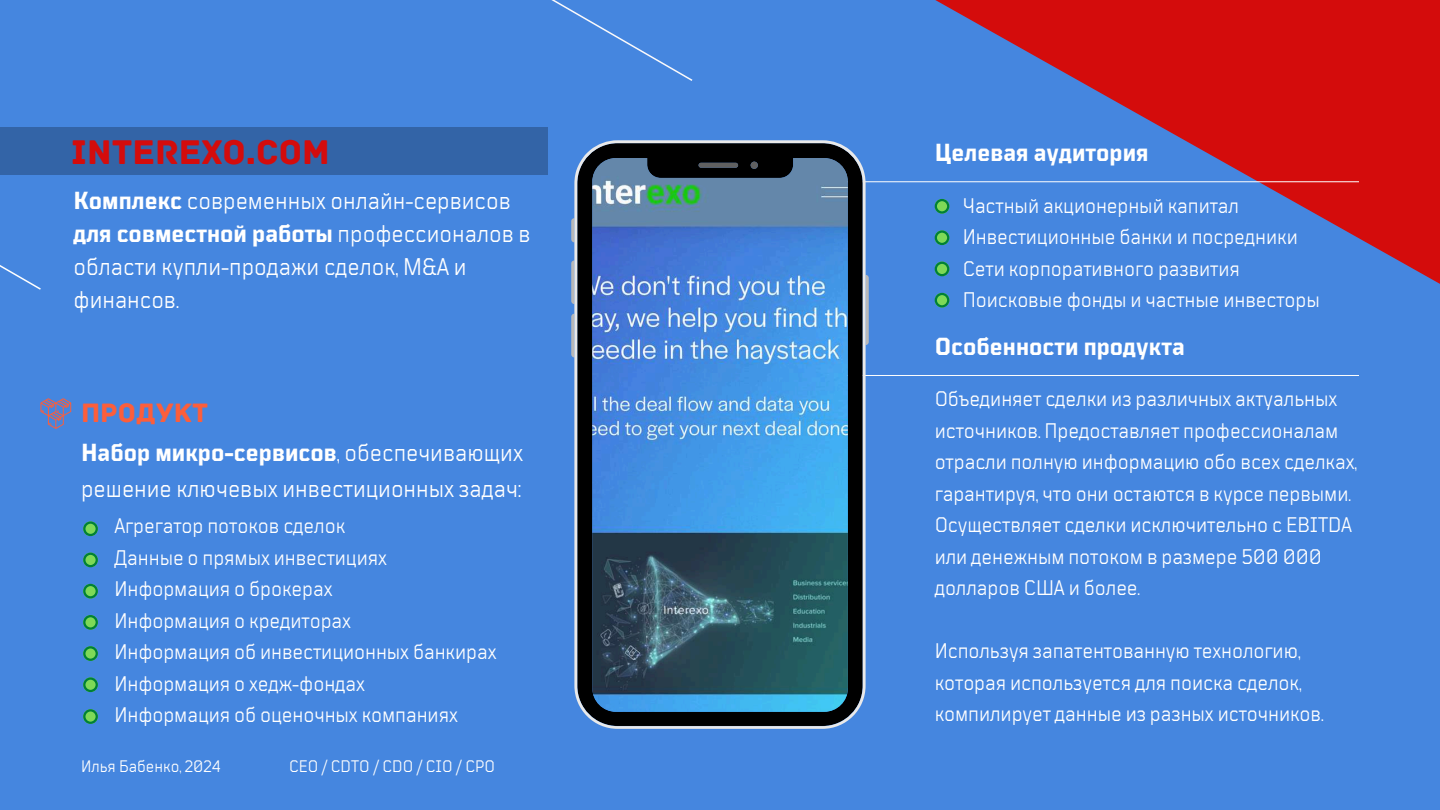
<style>
.page{position:relative;width:1440px;height:810px;background:#4586df}
.page>*{position:absolute;margin:0;border:0;box-sizing:border-box;transform-origin:0 0}
.t1{font:36px "Archive";color:#d40c0c}
.t2{font:28px "Archive";color:#fc5e3b}
.t3{font:24px/33px "TT Mussels";color:#fff}
.t4{font:700 24px "TT Mussels";color:#fff}
.t5{font:21px/31.5px "TT Mussels";letter-spacing:-.005em;color:#fff}
.t6{font:16.6px "TT Mussels";color:#fff}
.s1{font-weight:700}
</style>
<div class="page">
<svg style="left:881px;top:0;width:559px;height:302px"></svg>
<hr style="left:769px;top:375px;width:590px;height:1px;background:#fff">
<hr style="left:769px;top:181px;width:590px;height:1px;background:#fff">
<svg style="left:83px;top:553px;width:15px;height:14px"></svg>
<svg style="left:83px;top:615px;width:15px;height:15px"></svg>
<svg style="left:571px;top:218px;width:3px;height:24px"></svg>
<svg style="left:571px;top:260px;width:3px;height:44px"></svg>
<svg style="left:571px;top:314px;width:3px;height:43px"></svg>
<svg style="left:866px;top:275px;width:3px;height:70px"></svg>
<img style="left:574px;top:140px;width:292px;height:589px">
<svg style="left:83px;top:677px;width:15px;height:15px"></svg>
<svg style="left:935px;top:230px;width:14px;height:15px"></svg>
<svg style="left:935px;top:199px;width:14px;height:15px"></svg>
<svg style="left:935px;top:262px;width:14px;height:14px"></svg>
<svg style="left:935px;top:293px;width:14px;height:15px"></svg>
<svg style="left:40px;top:398px;width:31px;height:31px"></svg>
<svg style="left:0;top:265px;width:41px;height:25px"></svg>
<svg style="left:551px;top:0;width:142px;height:81px"></svg>
<div style="left:0;top:127px;width:548px;height:47px;background:#3364a7"></div>
<svg style="left:83px;top:646px;width:15px;height:15px"></svg>
<svg style="left:83px;top:584px;width:15px;height:15px"></svg>
<svg style="left:83px;top:521px;width:15px;height:15px"></svg>
<svg style="left:83px;top:709px;width:15px;height:15px"></svg>
<h1 class="t1" style="left:71px;top:131px;width:260px">INTEREXO.COM</h1>
<p class="t3" style="left:73px;top:185px;width:459px"><span class="s1">Комплекс</span> современных онлайн-сервисов <span class="s1">для совместной работы</span> профессионалов в области купли-продажи сделок, M&amp;A и финансов.</p>
<h2 class="t2" style="left:81px;top:396px;width:129px">ПРОДУКТ</h2>
<p class="t3" style="left:81px;top:435px;width:444px;line-height:36px"><span class="s1">Набор микро-сервисов</span>, обеспечивающих решение ключевых инвестиционных задач:</p>
<p class="t5" style="left:114px;top:511px;width:384px">Агрегатор потоков сделок<br>Данные о прямых инвестициях<br>Информация о брокерах<br>Информация о кредиторах<br>Информация об инвестиционных банкирах<br>Информация о хедж-фондах<br>Информация об оценочных компаниях</p>
<p class="t6" style="left:81px;top:757px;width:141px">Илья Бабенко, 2024</p>
<p class="t6" style="left:289px;top:757px;width:208px">CEO / CDTO / CDO / CIO / CPO</p>
<p class="t4" style="left:935px;top:141px;width:215px">Целевая аудитория</p>
<p class="t5" style="left:963px;top:191px;width:359px">Частный акционерный капитал Инвестиционные банки и посредники Сети корпоративного развития Поисковые фонды и частные инвесторы</p>
<p class="t4" style="left:935px;top:335px;width:252px">Особенности продукта</p>
<p class="t5" style="left:935px;top:384px;width:424px">Объединяет сделки из различных актуальных источников. Предоставляет профессионалам отрасли полную информацию обо всех сделках, гарантируя, что они остаются в курсе первыми.<br>Осуществляет сделки исключительно с EBITDA или денежным потоком в размере 500 000 долларов США и более.</p>
<p class="t5" style="left:935px;top:636px;width:391px">Используя запатентованную технологию, которая используется для поиска сделок, компилирует данные из разных источников.</p>
</div>
